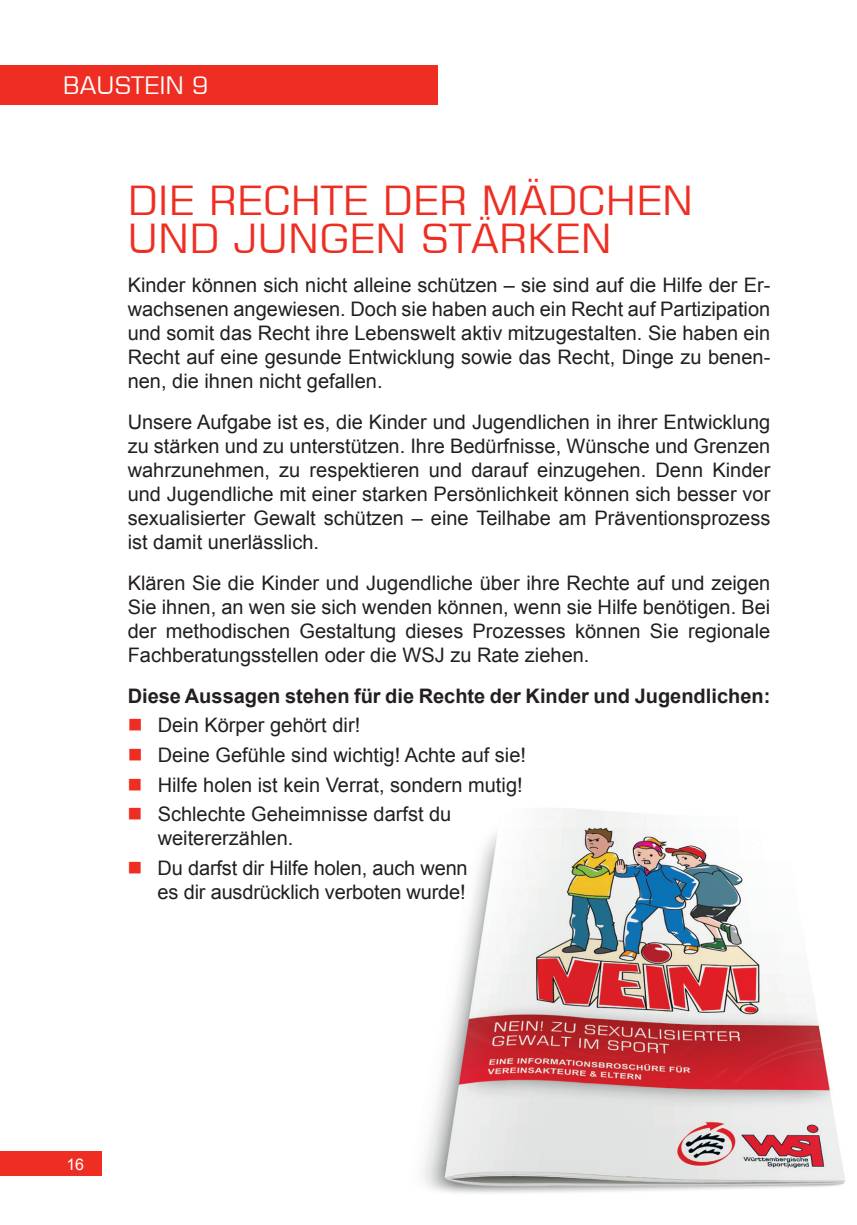
<style>
.page{position:relative;width:857px;height:1225px;background:#fff}
.page>*{position:absolute;margin:0;border:0;box-sizing:border-box;transform-origin:0 0}
.t1{font:40px/38px "Square 721 BT";letter-spacing:.01em;color:#ee2e22}
.t2{font:24px "Square 721 BT";color:#fff}
.t3{font:20px/24px "Arial";color:#231f20;text-align:justify}
.t4{font:700 20px "Arial";color:#231f20}
.t5{font:16px "Arial";color:#fff}
</style>
<div class="page">
<img style="left:423px;top:808px;width:422px;height:386px">
<div style="left:0;top:1151px;width:101px;height:24px;background:#ee2e22"></div>
<div style="left:0;top:65px;width:437px;height:39px;background:#ee2e22"></div>
<p class="t2" style="left:63px;top:70px;width:147px">BAUSTEIN 9</p>
<h1 class="t1" style="left:128px;top:181px;width:567px">DIE RECHTE DER MÄDCHEN<br>UND JUNGEN STÄRKEN</h1>
<p class="t3" style="left:128px;top:272px;width:644px">Kinder können sich nicht alleine schützen – sie sind auf die Hilfe der Er&shy;wachsenen angewiesen. Doch sie haben auch ein Recht auf Partizipation und somit das Recht ihre Lebenswelt aktiv mitzugestalten. Sie haben ein Recht auf eine gesunde Entwicklung sowie das Recht, Dinge zu benen&shy;nen, die ihnen nicht gefallen.</p>
<p class="t3" style="left:128px;top:409px;width:643px">Unsere Aufgabe ist es, die Kinder und Jugendlichen in ihrer Entwicklung zu stärken und zu unterstützen. Ihre Bedürfnisse, Wünsche und Grenzen wahrzunehmen, zu respektieren und darauf einzugehen. Denn Kinder und Jugendliche mit einer starken Persönlichkeit können sich besser vor sexualisierter Gewalt schützen – eine Teilhabe am Präventionsprozess ist damit unerlässlich.</p>
<p class="t3" style="left:128px;top:570px;width:643px">Klären Sie die Kinder und Jugendliche über ihre Rechte auf und zeigen Sie ihnen, an wen sie sich wenden können, wenn sie Hilfe benötigen. Bei der methodischen Gestaltung dieses Prozesses können Sie regionale Fachberatungsstellen oder die WSJ zu Rate ziehen.</p>
<p class="t4" style="left:128px;top:681px;width:644px">Diese Aussagen stehen für die Rechte der Kinder und Jugendlichen:</p>
<p class="t3" style="left:157px;top:710px;width:370px;line-height:29.6px;text-align:left">Dein Körper gehört dir!<br>Deine Gefühle sind wichtig! Achte auf sie!<br>Hilfe holen ist kein Verrat, sondern mutig!<br>Schlechte Geheimnisse darfst du</p>
<p class="t3" style="left:157px;top:823px;width:311px;line-height:29.6px">weitererzählen.<br>Du darfst dir Hilfe holen, auch wenn</p>
<p class="t3" style="left:157px;top:880px;width:309px">es dir ausdrücklich verboten wurde!</p>
<p class="t5" style="left:66px;top:1152px;width:19px">16</p>
</div>
